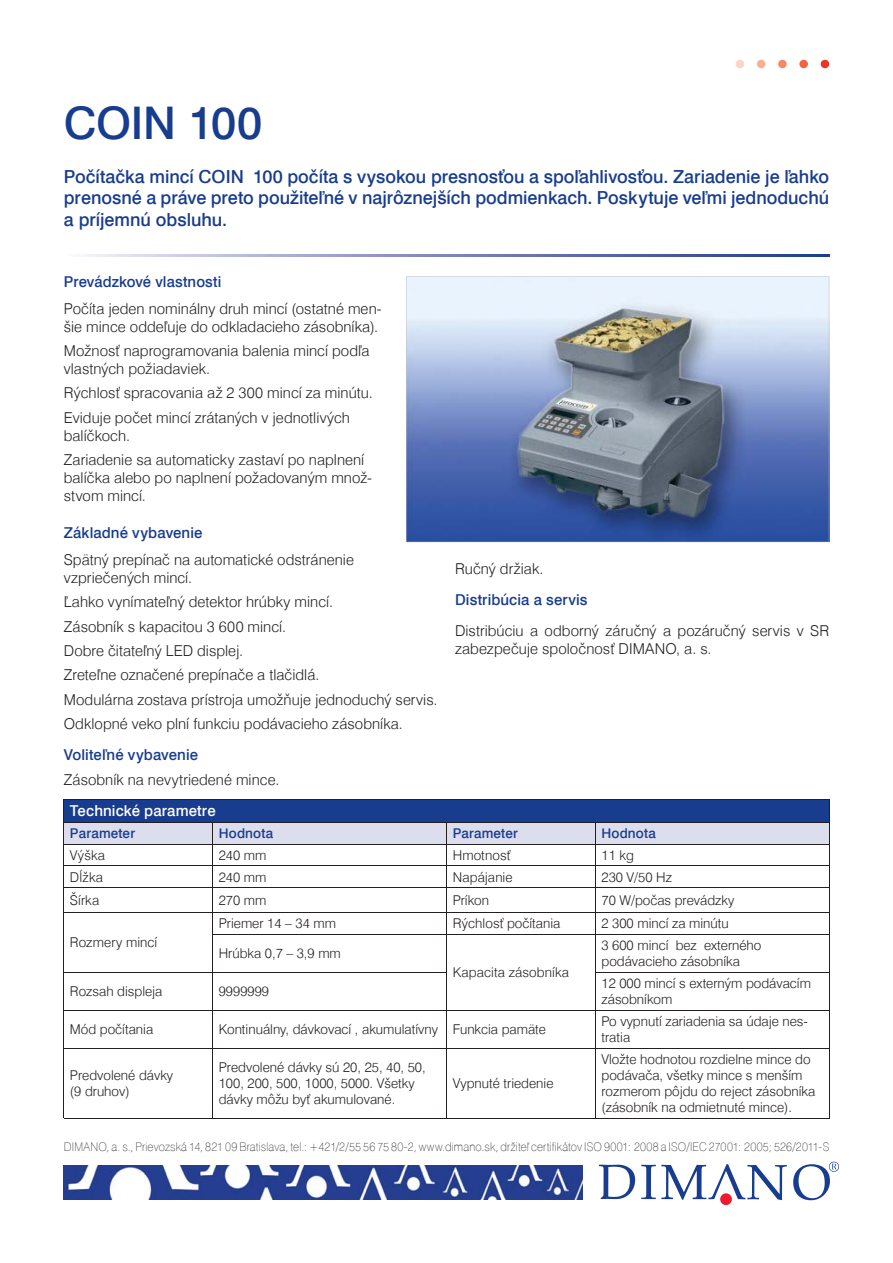
<style>
.page{position:relative;width:893px;height:1263px;background:#fff}
.page>*{position:absolute;margin:0;border:0;box-sizing:border-box;transform-origin:0 0}
.t1{font:500 45px "Swiss 721 AT";letter-spacing:-.005em;color:#183c8e}
.t2{font:500 18px/21.6px "Swiss 721 AT";color:#183c8e;text-align:justify}
.t3{font:300 15px/24.5px "Swiss 721 AT";color:#231f20}
.t4{font:500 15px "Swiss 721 AT";letter-spacing:.005em;color:#183c8e}
.t5{font:500 15px "Swiss 721 AT";letter-spacing:.01em;color:#fff}
.t6{font:300 13.5px/16.2px "Swiss 721 AT";color:#231f20}
.t7{font:500 13.5px "Swiss 721 AT";letter-spacing:.015em;color:#183c8e}
.t8{font:100 12px "Swiss 721 AT";letter-spacing:.015em;color:#231f20;scale:.95 1}
</style>
<div class="page">
<svg style="left:85px;top:255px;width:744px;height:1px"></svg>
<img style="left:64px;top:1165px;width:518px;height:34px">
<div style="left:720px;top:1193px;width:12px;height:12px;background:#ed1b2d;border-radius:50%"></div>
<svg style="left:599px;top:1162px;width:240px;height:38px"></svg>
<div style="left:821px;top:60px;width:8px;height:8px;background:#ee3224;border-radius:50%"></div>
<div style="left:799px;top:60px;width:9px;height:8px;background:#f26341;border-radius:50%"></div>
<div style="left:778px;top:60px;width:9px;height:8px;background:#f58967;border-radius:50%"></div>
<div style="left:757px;top:60px;width:8px;height:8px;background:#f9ad91;border-radius:50%"></div>
<div style="left:736px;top:60px;width:8px;height:8px;background:#fdd5c2;border-radius:50%"></div>
<hr style="left:64px;top:799px;width:149px;height:1px;background:#231f20">
<hr style="left:213px;top:799px;width:617px;height:1px;background:#231f20">
<svg style="left:64px;top:800px;width:766px;height:134px"></svg>
<hr style="left:64px;top:934px;width:1px;height:38px;background:#231f20">
<hr style="left:213px;top:934px;width:234px;height:1px;background:#231f20">
<hr style="left:213px;top:934px;width:1px;height:38px;background:#231f20">
<hr style="left:447px;top:934px;width:148px;height:1px;background:#231f20">
<hr style="left:446px;top:934px;width:1px;height:38px;background:#231f20">
<hr style="left:595px;top:934px;width:235px;height:1px;background:#231f20">
<hr style="left:595px;top:934px;width:1px;height:38px;background:#231f20">
<hr style="left:829px;top:934px;width:1px;height:38px;background:#231f20">
<hr style="left:64px;top:972px;width:149px;height:1px;background:#231f20">
<hr style="left:64px;top:972px;width:1px;height:38px;background:#231f20">
<hr style="left:213px;top:972px;width:234px;height:1px;background:#231f20">
<hr style="left:213px;top:972px;width:1px;height:38px;background:#231f20">
<hr style="left:446px;top:972px;width:1px;height:38px;background:#231f20">
<hr style="left:595px;top:972px;width:235px;height:1px;background:#231f20">
<hr style="left:595px;top:972px;width:1px;height:38px;background:#231f20">
<hr style="left:829px;top:972px;width:1px;height:38px;background:#231f20">
<hr style="left:64px;top:1010px;width:149px;height:1px;background:#231f20">
<hr style="left:64px;top:1010px;width:1px;height:38px;background:#231f20">
<hr style="left:213px;top:1010px;width:234px;height:1px;background:#231f20">
<hr style="left:213px;top:1010px;width:1px;height:38px;background:#231f20">
<hr style="left:447px;top:1010px;width:148px;height:1px;background:#231f20">
<hr style="left:446px;top:1010px;width:1px;height:38px;background:#231f20">
<hr style="left:595px;top:1010px;width:235px;height:1px;background:#231f20">
<hr style="left:595px;top:1010px;width:1px;height:38px;background:#231f20">
<hr style="left:829px;top:1010px;width:1px;height:38px;background:#231f20">
<hr style="left:64px;top:1048px;width:149px;height:1px;background:#231f20">
<hr style="left:64px;top:1048px;width:1px;height:70px;background:#231f20">
<hr style="left:213px;top:1048px;width:234px;height:1px;background:#231f20">
<hr style="left:213px;top:1048px;width:1px;height:70px;background:#231f20">
<hr style="left:447px;top:1048px;width:148px;height:1px;background:#231f20">
<hr style="left:446px;top:1048px;width:1px;height:70px;background:#231f20">
<hr style="left:595px;top:1048px;width:235px;height:1px;background:#231f20">
<hr style="left:595px;top:1048px;width:1px;height:70px;background:#231f20">
<hr style="left:829px;top:1048px;width:1px;height:70px;background:#231f20">
<hr style="left:64px;top:1118px;width:766px;height:1px;background:#231f20">
<svg style="left:406px;top:276px;width:423px;height:266px;background:#8395b8"></svg>
<h1 class="t1" style="left:64px;top:97px;width:200px">COIN 100</h1>
<p class="t2" style="left:64px;top:166px;width:767px">Počítačka mincí COIN 100 počíta s vysokou presnosťou a spoľahlivosťou. Zariadenie je ľahko prenosné a práve preto použiteľné v najrôznejších podmienkach. Poskytuje veľmi jednoduchú a príjemnú obsluhu.</p>
<p class="t4" style="left:64px;top:273px;width:159px">Prevádzkové vlastnosti</p>
<p class="t3" style="left:64px;top:301px;width:320px;line-height:18px">Počíta jeden nominálny druh mincí (ostatné men&shy;šie mince oddeľuje do odkladacieho zásobníka).</p>
<p class="t3" style="left:64px;top:343px;width:307px;line-height:18px">Možnosť naprogramovania balenia mincí podľa vlastných požiadaviek.</p>
<p class="t3" style="left:64px;top:382px;width:311px">Rýchlosť spracovania až 2 300 mincí za minútu.<br>Eviduje počet mincí zrátaných v jednotlivých</p>
<p class="t3" style="left:64px;top:425px;width:302px">balíčkoch.<br>Zariadenie sa automaticky zastaví po naplnení</p>
<p class="t3" style="left:64px;top:470px;width:310px;line-height:18px">balíčka alebo po naplnení požadovaným množ&shy;stvom mincí.</p>
<p class="t4" style="left:64px;top:524px;width:140px">Základné vybavenie</p>
<p class="t3" style="left:64px;top:552px;width:292px;line-height:18px">Spätný prepínač na automatické odstránenie vzpriečených mincí.</p>
<p class="t3" style="left:64px;top:589px;width:375px">Ľahko vynímateľný detektor hrúbky mincí.<br>Zásobník s kapacitou 3 600 mincí.<br>Dobre čitateľný LED displej.<br>Zreteľne označené prepínače a tlačidlá.<br>Modulárna zostava prístroja umožňuje jednoduchý servis.<br>Odklopné veko plní funkciu podávacieho zásobníka.</p>
<p class="t4" style="left:64px;top:746px;width:136px">Voliteľné vybavenie</p>
<p class="t3" style="left:64px;top:768px;width:217px">Zásobník na nevytriedené mince.</p>
<p class="t3" style="left:455px;top:558px;width:90px">Ručný držiak.</p>
<p class="t4" style="left:455px;top:591px;width:134px">Distribúcia a servis</p>
<p class="t3" style="left:455px;top:623px;width:376px;line-height:18px">Distribúciu a odborný záručný a pozáručný servis v SR zabezpečuje spoločnosť DIMANO, a. s.</p>
<p class="t5" style="left:70px;top:802px;width:147px">Technické parametre</p>
<p class="t7" style="left:70px;top:825px;width:67px">Parameter</p>
<p class="t7" style="left:219px;top:825px;width:56px">Hodnota</p>
<p class="t7" style="left:453px;top:825px;width:67px">Parameter</p>
<p class="t7" style="left:601px;top:825px;width:56px">Hodnota</p>
<p class="t6" style="left:70px;top:848px;width:37px">Výška</p>
<p class="t6" style="left:219px;top:848px;width:49px">240 mm</p>
<p class="t6" style="left:453px;top:848px;width:59px">Hmotnosť</p>
<p class="t6" style="left:601px;top:848px;width:34px">11 kg</p>
<p class="t6" style="left:70px;top:870px;width:34px">Dĺžka</p>
<p class="t6" style="left:219px;top:870px;width:49px">240 mm</p>
<p class="t6" style="left:453px;top:870px;width:61px">Napájanie</p>
<p class="t6" style="left:601px;top:870px;width:72px">230 V/50 Hz</p>
<p class="t6" style="left:70px;top:893px;width:31px">Šírka</p>
<p class="t6" style="left:219px;top:893px;width:49px">270 mm</p>
<p class="t6" style="left:453px;top:893px;width:38px">Príkon</p>
<p class="t6" style="left:601px;top:893px;width:134px">70 W/počas prevádzky</p>
<p class="t6" style="left:70px;top:936px;width:89px">Rozmery mincí</p>
<p class="t6" style="left:219px;top:917px;width:119px">Priemer 14 – 34 mm</p>
<p class="t6" style="left:453px;top:917px;width:109px">Rýchlosť počítania</p>
<p class="t6" style="left:601px;top:917px;width:129px">2 300 mincí za minútu</p>
<p class="t6" style="left:219px;top:947px;width:124px">Hrúbka 0,7 – 3,9 mm</p>
<p class="t6" style="left:453px;top:965px;width:118px">Kapacita zásobníka</p>
<p class="t6" style="left:601px;top:938px;width:161px">3 600 mincí bez externého podávacieho zásobníka</p>
<p class="t6" style="left:70px;top:984px;width:94px">Rozsah displeja</p>
<p class="t6" style="left:219px;top:984px;width:52px">9999999</p>
<p class="t6" style="left:601px;top:976px;width:211px">12 000 mincí s externým podávacím zásobníkom</p>
<p class="t6" style="left:70px;top:1022px;width:85px">Mód počítania</p>
<p class="t6" style="left:219px;top:1022px;width:329px">Kontinuálny, dávkovací , akumulatívny Funkcia pamäte</p>
<p class="t6" style="left:601px;top:1014px;width:208px">Po vypnutí zariadenia sa údaje nes&shy;tratia</p>
<p class="t6" style="left:70px;top:1068px;width:105px">Predvolené dávky (9 druhov)</p>
<p class="t6" style="left:219px;top:1060px;width:208px">Predvolené dávky sú 20, 25, 40, 50,<br>100, 200, 500, 1000, 5000. Všetky dávky môžu byť akumulované.</p>
<p class="t6" style="left:601px;top:1052px;width:215px">Vložte hodnotou rozdielne mince do podávača, všetky mince s menším rozmerom pôjdu do reject zásobníka (zásobník na odmietnuté mince).</p>
<p class="t6" style="left:453px;top:1076px;width:102px">Vypnuté triedenie</p>
<p class="t8" style="left:64px;top:1139px;width:807px">DIMANO, a. s., Prievozská 14, 821 09 Bratislava, tel.: +421/2/55 56 75 80-2, www.dimano.sk, držiteľ certifikátov ISO 9001: 2008 a ISO/IEC 27001: 2005; 526/2011-S</p>
</div>
